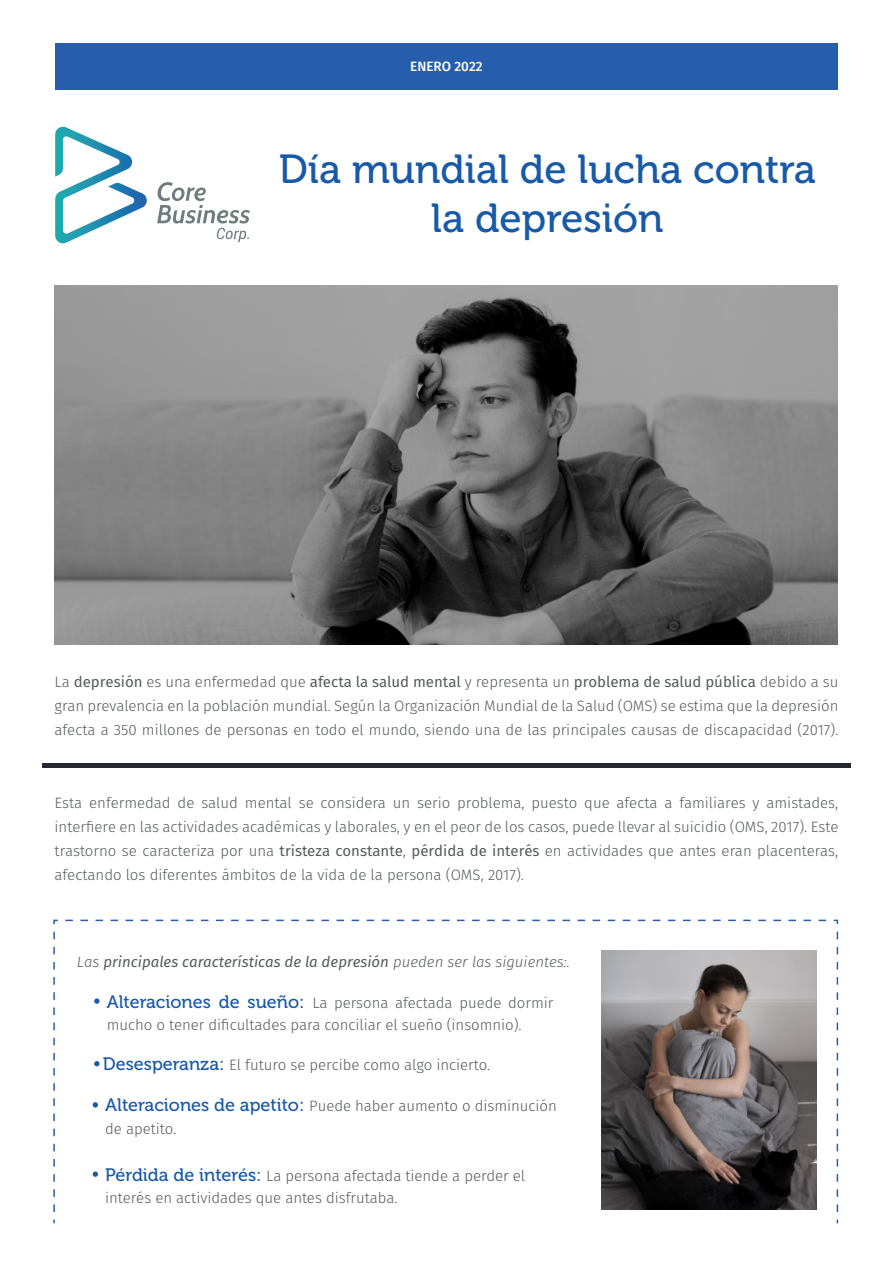
<style>
.page{position:relative;width:893px;height:1263px;background:#fff}
.page>*{position:absolute;margin:0;border:0;box-sizing:border-box;transform-origin:0 0}
.t1{font:40.5px/48.6px "Museo 500";color:#1859a8;text-align:center}
.t2{font:300 15px/24px "Fira Sans";letter-spacing:-.005em;color:#575a5b}
.t3{font:italic 15px "Fira Sans";color:#575a5b}
.t4{font:500 13.5px "Fira Sans";color:#fff}
.s1{font-weight:400}
.s2{font-weight:300}
.s3{font-family:"Museo 500";font-weight:400;font-size:18px;color:#1859a8}
</style>
<div class="page">
<div style="left:55px;top:43px;width:783px;height:46px;background:#265eac"></div>
<svg style="left:55px;top:127px;width:92px;height:116px"></svg>
<svg style="left:157px;top:182px;width:93px;height:60px"></svg>
<hr style="left:42px;top:764px;width:809px;height:3px;background:#262830">
<svg style="left:53px;top:919px;width:5px;height:293px"></svg>
<svg style="left:65px;top:919px;width:774px;height:6px"></svg>
<svg style="left:837px;top:932px;width:1px;height:291px"></svg>
<img style="left:55px;top:285px;width:783px;height:359px">
<svg style="left:94px;top:998px;width:6px;height:6px"></svg>
<svg style="left:94px;top:1061px;width:6px;height:5px"></svg>
<svg style="left:93px;top:1102px;width:5px;height:5px"></svg>
<svg style="left:93px;top:1171px;width:5px;height:6px"></svg>
<img style="left:601px;top:951px;width:215px;height:259px">
<p class="t4" style="left:410px;top:55px;width:74px">ENERO 2022</p>
<h1 class="t1" style="left:279px;top:145px;width:538px">Día mundial de lucha contra la depresión</h1>
<p class="t2" style="left:55px;top:669px;width:785px;text-align:justify">La <span class="s1">depresión</span> es una enfermedad que <span class="s1">afecta la salud mental</span> y representa un <span class="s1">problema de salud pública</span> debido a su gran prevalencia en la población mundial. Según la Organización Mundial de la Salud (OMS) se estima que la depresión afecta a 350 millones de personas en todo el mundo, siendo una de las principales causas de discapacidad (2017).</p>
<p class="t2" style="left:55px;top:791px;width:785px;text-align:justify">Esta enfermedad de salud mental se considera un serio problema, puesto que afecta a familiares y amistades, interfiere en las actividades académicas y laborales, y en el peor de los casos, puede llevar al suicidio (OMS, 2017). Este trastorno se caracteriza por una <span class="s1">tristeza constante</span>, <span class="s1">pérdida de interés</span> en actividades que antes eran placenteras, afectando los diferentes ámbitos de la vida de la persona (OMS, 2017).</p>
<p class="t3" style="left:77px;top:950px;width:495px"><span class="s2">Las</span> principales características de la depresión <span class="s2">pueden ser las siguientes:.</span></p>
<p class="t2" style="left:107px;top:991px;width:448px;line-height:22.5px"><span class="s3">Alteraciones de sueño:</span> La persona afectada puede dormir mucho o tener dificultades para conciliar el sueño (insomnio).</p>
<p class="t2" style="left:103px;top:1053px;width:389px"><span class="s3">Desesperanza:</span> El futuro se percibe como algo incierto.</p>
<p class="t2" style="left:105px;top:1095px;width:453px;line-height:22.5px"><span class="s3">Alteraciones de apetito:</span> Puede haber aumento o disminución de apetito.</p>
<p class="t2" style="left:105px;top:1164px;width:421px;line-height:22.5px"><span class="s3">Pérdida de interés:</span> La persona afectada tiende a perder el interés en actividades que antes disfrutaba.</p>
</div>
